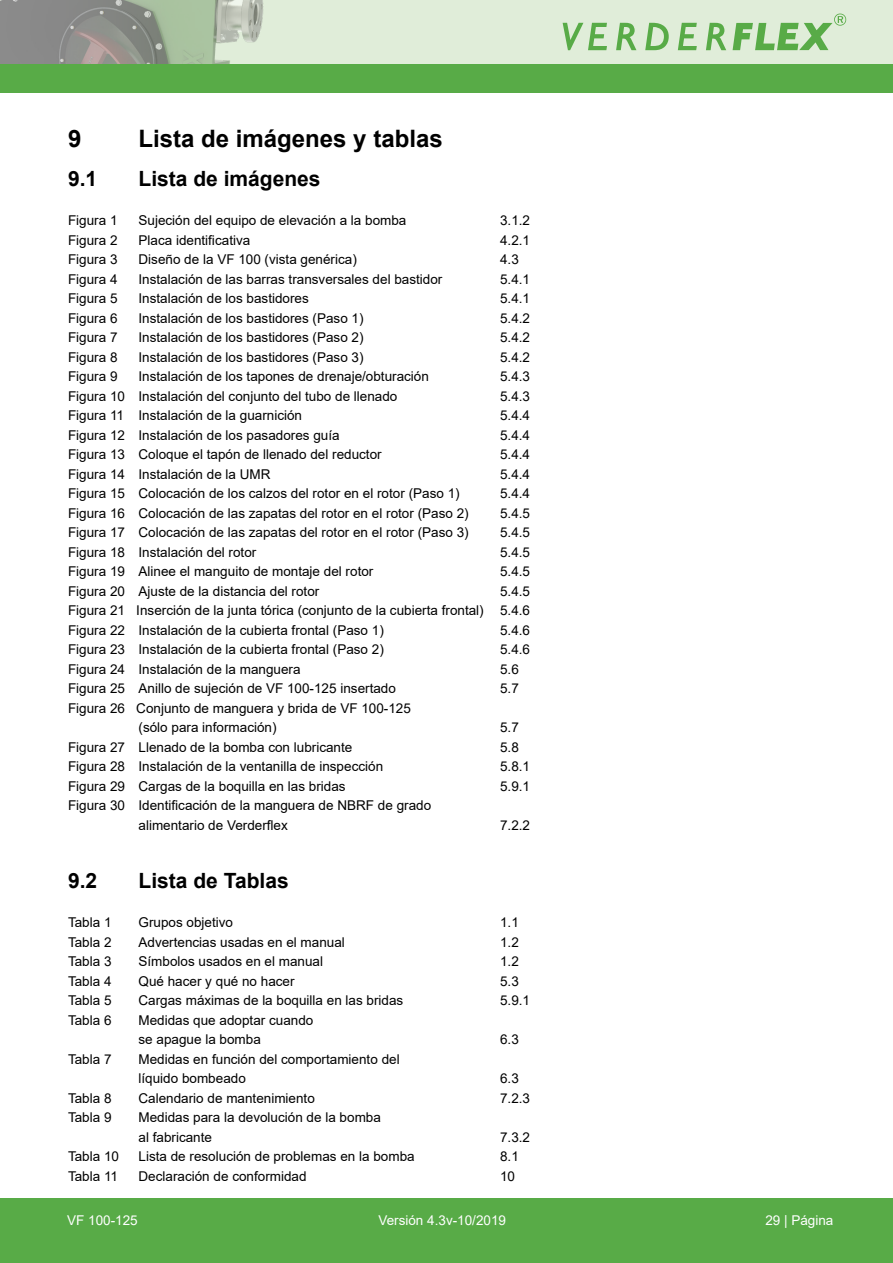
<style>
.page{position:relative;width:893px;height:1263px;background:#fff}
.page>*{position:absolute;margin:0;border:0;box-sizing:border-box;transform-origin:0 0}
.t1{font:700 24px "Arial";color:#000}
.t2{font:700 21px "Arial";color:#000}
.t3{font:13.5px "Arial";color:#000}
.t4{font:13.5px "Arial";color:#fff}
</style>
<div class="page">
<div style="left:0;top:1198px;width:893px;height:65px;background:#58ab47"></div>
<div style="left:36px;top:0;width:857px;height:72px;background:#e0edd9"></div>
<div style="left:0;top:64px;width:893px;height:29px;background:#58ab47"></div>
<svg style="left:0;top:0;width:697px;height:64px"></svg>
<svg style="left:706px;top:23px;width:20px;height:27px"></svg>
<svg style="left:733px;top:14px;width:113px;height:36px"></svg>
<p class="t1" style="left:68px;top:122px;width:15px">9</p>
<p class="t1" style="left:139px;top:122px;width:306px">Lista de imágenes y tablas</p>
<p class="t2" style="left:68px;top:164px;width:31px">9.1</p>
<p class="t2" style="left:139px;top:164px;width:184px">Lista de imágenes</p>
<p class="t3" style="left:68px;top:211px;width:51px">Figura 1</p>
<p class="t3" style="left:139px;top:211px;width:269px">Sujeción del equipo de elevación a la bomba</p>
<p class="t3" style="left:500px;top:211px;width:32px">3.1.2</p>
<p class="t3" style="left:68px;top:231px;width:51px">Figura 2</p>
<p class="t3" style="left:139px;top:231px;width:113px">Placa identificativa</p>
<p class="t3" style="left:500px;top:231px;width:32px">4.2.1</p>
<p class="t3" style="left:68px;top:250px;width:51px">Figura 3</p>
<p class="t3" style="left:139px;top:250px;width:220px">Diseño de la VF 100 (vista genérica)</p>
<p class="t3" style="left:500px;top:250px;width:20px">4.3</p>
<p class="t3" style="left:68px;top:270px;width:51px">Figura 4</p>
<p class="t3" style="left:139px;top:270px;width:305px">Instalación de las barras transversales del bastidor</p>
<p class="t3" style="left:500px;top:270px;width:32px">5.4.1</p>
<p class="t3" style="left:68px;top:289px;width:51px">Figura 5</p>
<p class="t3" style="left:139px;top:289px;width:172px">Instalación de los bastidores</p>
<p class="t3" style="left:500px;top:289px;width:32px">5.4.1</p>
<p class="t3" style="left:68px;top:309px;width:51px">Figura 6</p>
<p class="t3" style="left:139px;top:309px;width:227px">Instalación de los bastidores (Paso 1)</p>
<p class="t3" style="left:500px;top:309px;width:32px">5.4.2</p>
<p class="t3" style="left:68px;top:328px;width:51px">Figura 7</p>
<p class="t3" style="left:139px;top:328px;width:227px">Instalación de los bastidores (Paso 2)</p>
<p class="t3" style="left:500px;top:328px;width:32px">5.4.2</p>
<p class="t3" style="left:68px;top:348px;width:51px">Figura 8</p>
<p class="t3" style="left:139px;top:348px;width:227px">Instalación de los bastidores (Paso 3)</p>
<p class="t3" style="left:500px;top:348px;width:32px">5.4.2</p>
<p class="t3" style="left:68px;top:367px;width:51px">Figura 9</p>
<p class="t3" style="left:139px;top:367px;width:292px">Instalación de los tapones de drenaje/obturación</p>
<p class="t3" style="left:500px;top:367px;width:32px">5.4.3</p>
<p class="t3" style="left:68px;top:387px;width:331px">Figura 10 Instalación del conjunto del tubo de llenado</p>
<p class="t3" style="left:500px;top:387px;width:32px">5.4.3</p>
<p class="t3" style="left:68px;top:406px;width:236px">Figura 11 Instalación de la guarnición</p>
<p class="t3" style="left:500px;top:406px;width:32px">5.4.4</p>
<p class="t3" style="left:68px;top:426px;width:273px">Figura 12 Instalación de los pasadores guía</p>
<p class="t3" style="left:500px;top:426px;width:32px">5.4.4</p>
<p class="t3" style="left:68px;top:445px;width:315px">Figura 13 Coloque el tapón de llenado del reductor</p>
<p class="t3" style="left:500px;top:445px;width:32px">5.4.4</p>
<p class="t3" style="left:68px;top:465px;width:204px">Figura 14 Instalación de la UMR</p>
<p class="t3" style="left:500px;top:465px;width:32px">5.4.4</p>
<p class="t3" style="left:68px;top:484px;width:393px">Figura 15 Colocación de los calzos del rotor en el rotor (Paso 1)</p>
<p class="t3" style="left:500px;top:484px;width:32px">5.4.4</p>
<p class="t3" style="left:68px;top:504px;width:402px">Figura 16 Colocación de las zapatas del rotor en el rotor (Paso 2)</p>
<p class="t3" style="left:500px;top:504px;width:32px">5.4.5</p>
<p class="t3" style="left:68px;top:523px;width:402px">Figura 17 Colocación de las zapatas del rotor en el rotor (Paso 3)</p>
<p class="t3" style="left:500px;top:523px;width:32px">5.4.5</p>
<p class="t3" style="left:68px;top:543px;width:190px">Figura 18 Instalación del rotor</p>
<p class="t3" style="left:500px;top:543px;width:32px">5.4.5</p>
<p class="t3" style="left:68px;top:562px;width:307px">Figura 19 Alinee el manguito de montaje del rotor</p>
<p class="t3" style="left:500px;top:562px;width:32px">5.4.5</p>
<p class="t3" style="left:68px;top:582px;width:253px">Figura 20 Ajuste de la distancia del rotor</p>
<p class="t3" style="left:500px;top:582px;width:32px">5.4.5</p>
<p class="t3" style="left:68px;top:601px;width:464px">Figura 21 Inserción de la junta tórica (conjunto de la cubierta frontal) 5.4.6</p>
<p class="t3" style="left:68px;top:621px;width:317px">Figura 22 Instalación de la cubierta frontal (Paso 1)</p>
<p class="t3" style="left:500px;top:621px;width:32px">5.4.6</p>
<p class="t3" style="left:68px;top:640px;width:317px">Figura 23 Instalación de la cubierta frontal (Paso 2)</p>
<p class="t3" style="left:500px;top:640px;width:32px">5.4.6</p>
<p class="t3" style="left:68px;top:660px;width:234px">Figura 24 Instalación de la manguera</p>
<p class="t3" style="left:500px;top:660px;width:20px">5.6</p>
<p class="t3" style="left:68px;top:679px;width:329px">Figura 25 Anillo de sujeción de VF 100-125 insertado</p>
<p class="t3" style="left:500px;top:679px;width:20px">5.7</p>
<p class="t3" style="left:68px;top:699px;width:344px">Figura 26 Conjunto de manguera y brida de VF 100-125</p>
<p class="t3" style="left:139px;top:718px;width:140px">(sólo para información)</p>
<p class="t3" style="left:500px;top:718px;width:20px">5.7</p>
<p class="t3" style="left:68px;top:738px;width:286px">Figura 27 Llenado de la bomba con lubricante</p>
<p class="t3" style="left:500px;top:738px;width:20px">5.8</p>
<p class="t3" style="left:68px;top:757px;width:317px">Figura 28 Instalación de la ventanilla de inspección</p>
<p class="t3" style="left:500px;top:757px;width:32px">5.8.1</p>
<p class="t3" style="left:68px;top:777px;width:279px">Figura 29 Cargas de la boquilla en las bridas</p>
<p class="t3" style="left:500px;top:777px;width:32px">5.9.1</p>
<p class="t3" style="left:68px;top:796px;width:365px">Figura 30 Identificación de la manguera de NBRF de grado</p>
<p class="t3" style="left:139px;top:816px;width:151px">alimentario de Verderflex</p>
<p class="t3" style="left:500px;top:816px;width:32px">7.2.2</p>
<p class="t2" style="left:68px;top:866px;width:31px">9.2</p>
<p class="t2" style="left:139px;top:866px;width:152px">Lista de Tablas</p>
<p class="t3" style="left:68px;top:913px;width:45px">Tabla 1</p>
<p class="t3" style="left:139px;top:913px;width:96px">Grupos objetivo</p>
<p class="t3" style="left:500px;top:913px;width:20px">1.1</p>
<p class="t3" style="left:68px;top:933px;width:45px">Tabla 2</p>
<p class="t3" style="left:139px;top:933px;width:208px">Advertencias usadas en el manual</p>
<p class="t3" style="left:500px;top:933px;width:20px">1.2</p>
<p class="t3" style="left:68px;top:952px;width:45px">Tabla 3</p>
<p class="t3" style="left:139px;top:952px;width:186px">Símbolos usados en el manual</p>
<p class="t3" style="left:500px;top:952px;width:20px">1.2</p>
<p class="t3" style="left:68px;top:972px;width:45px">Tabla 4</p>
<p class="t3" style="left:139px;top:972px;width:158px">Qué hacer y qué no hacer</p>
<p class="t3" style="left:500px;top:972px;width:20px">5.3</p>
<p class="t3" style="left:68px;top:991px;width:45px">Tabla 5</p>
<p class="t3" style="left:139px;top:991px;width:266px">Cargas máximas de la boquilla en las bridas</p>
<p class="t3" style="left:500px;top:991px;width:32px">5.9.1</p>
<p class="t3" style="left:68px;top:1011px;width:45px">Tabla 6</p>
<p class="t3" style="left:139px;top:1011px;width:176px">Medidas que adoptar cuando</p>
<p class="t3" style="left:139px;top:1030px;width:124px">se apague la bomba</p>
<p class="t3" style="left:500px;top:1030px;width:20px">6.3</p>
<p class="t3" style="left:68px;top:1050px;width:45px">Tabla 7</p>
<p class="t3" style="left:139px;top:1050px;width:263px">Medidas en función del comportamiento del</p>
<p class="t3" style="left:139px;top:1069px;width:109px">líquido bombeado</p>
<p class="t3" style="left:500px;top:1069px;width:20px">6.3</p>
<p class="t3" style="left:68px;top:1089px;width:45px">Tabla 8</p>
<p class="t3" style="left:139px;top:1089px;width:178px">Calendario de mantenimiento</p>
<p class="t3" style="left:500px;top:1089px;width:32px">7.2.3</p>
<p class="t3" style="left:68px;top:1108px;width:45px">Tabla 9</p>
<p class="t3" style="left:139px;top:1108px;width:244px">Medidas para la devolución de la bomba</p>
<p class="t3" style="left:139px;top:1128px;width:75px">al fabricante</p>
<p class="t3" style="left:500px;top:1128px;width:32px">7.3.2</p>
<p class="t3" style="left:68px;top:1147px;width:53px">Tabla 10</p>
<p class="t3" style="left:139px;top:1147px;width:278px">Lista de resolución de problemas en la bomba</p>
<p class="t3" style="left:500px;top:1147px;width:20px">8.1</p>
<p class="t3" style="left:68px;top:1167px;width:52px">Tabla 11</p>
<p class="t3" style="left:139px;top:1167px;width:170px">Declaración de conformidad</p>
<p class="t3" style="left:500px;top:1167px;width:17px">10</p>
<p class="t4" style="left:67px;top:1211px;width:72px">VF 100-125</p>
<p class="t4" style="left:378px;top:1211px;width:129px">Versión 4.3v-10/2019</p>
<p class="t4" style="left:765px;top:1211px;width:70px">29 | Página</p>
</div>
